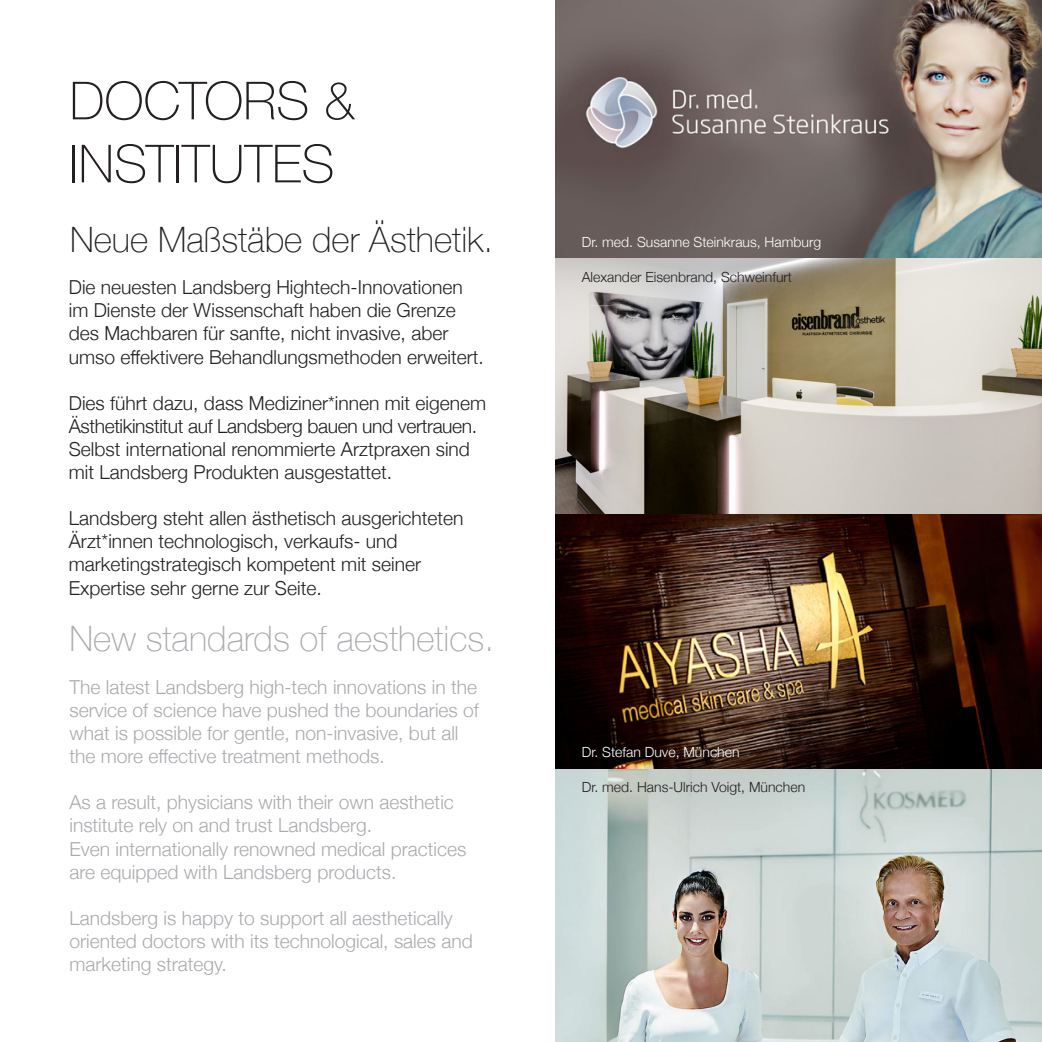
<style>
.page{position:relative;width:1042px;height:1042px;background:#fff}
.page>*{position:absolute;margin:0;border:0;box-sizing:border-box;transform-origin:0 0}
.t1{font:100 52.5px/63px "Helvetica Neue";color:#231f20}
.t2{font:100 35px "Helvetica Neue";color:#aaabaf}
.t3{font:100 35px "Helvetica Neue";color:#231f20}
.t4{font:300 19.25px/23.1px "Helvetica Neue";color:#231f20}
.t5{font:300 19.25px/23.1px "Helvetica Neue";color:#aaabaf}
.t6{font:300 14px "Helvetica Neue";color:#231f20}
.t7{font:300 14px "Helvetica Neue";color:#fff}
</style>
<div class="page">
<img style="left:556px;top:0;width:486px;height:259px">
<img style="left:556px;top:513px;width:486px;height:256px">
<img style="left:556px;top:259px;width:486px;height:254px">
<img style="left:556px;top:769px;width:486px;height:273px">
<h1 class="t1" style="left:70px;top:67px;width:287px">DOCTORS &amp;<br>INSTITUTES</h1>
<h2 class="t3" style="left:70px;top:213px;width:424px">Neue Maßstäbe der Ästhetik.</h2>
<p class="t4" style="left:69px;top:274px;width:417px">Die neuesten Landsberg Hightech-Innovationen im Dienste der Wissenschaft haben die Grenze des Machbaren für sanfte, nicht invasive, aber umso effektivere Behandlungsmethoden erweitert.</p>
<p class="t4" style="left:69px;top:390px;width:419px">Dies führt dazu, dass Mediziner*innen mit eigenem Ästhetikinstitut auf Landsberg bauen und vertrauen.<br>Selbst international renommierte Arztpraxen sind mit Landsberg Produkten ausgestattet.</p>
<p class="t4" style="left:69px;top:505px;width:396px">Landsberg steht allen ästhetisch ausgerichteten Ärzt*innen technologisch, verkaufs- und marketingstrategisch kompetent mit seiner Expertise sehr gerne zur Seite.</p>
<h2 class="t2" style="left:69px;top:612px;width:426px">New standards of aesthetics.</h2>
<p class="t5" style="left:69px;top:674px;width:411px">The latest Landsberg high-tech innovations in the service of science have pushed the boundaries of what is possible for gentle, non-invasive, but all the more effective treatment methods.</p>
<p class="t5" style="left:69px;top:789px;width:398px">As a result, physicians with their own aesthetic institute rely on and trust Landsberg.<br>Even internationally renowned medical practices are equipped with Landsberg products.</p>
<p class="t5" style="left:69px;top:905px;width:405px">Landsberg is happy to support all aesthetically oriented doctors with its technological, sales and marketing strategy.</p>
<p class="t7" style="left:582px;top:230px;width:241px">Dr. med. Susanne Steinkraus, Hamburg</p>
<p class="t6" style="left:582px;top:265px;width:212px">Alexander Eisenbrand, Schweinfurt</p>
<p class="t7" style="left:582px;top:740px;width:159px">Dr. Stefan Duve, München</p>
<p class="t6" style="left:582px;top:775px;width:225px">Dr. med. Hans-Ulrich Voigt, München</p>
</div>
